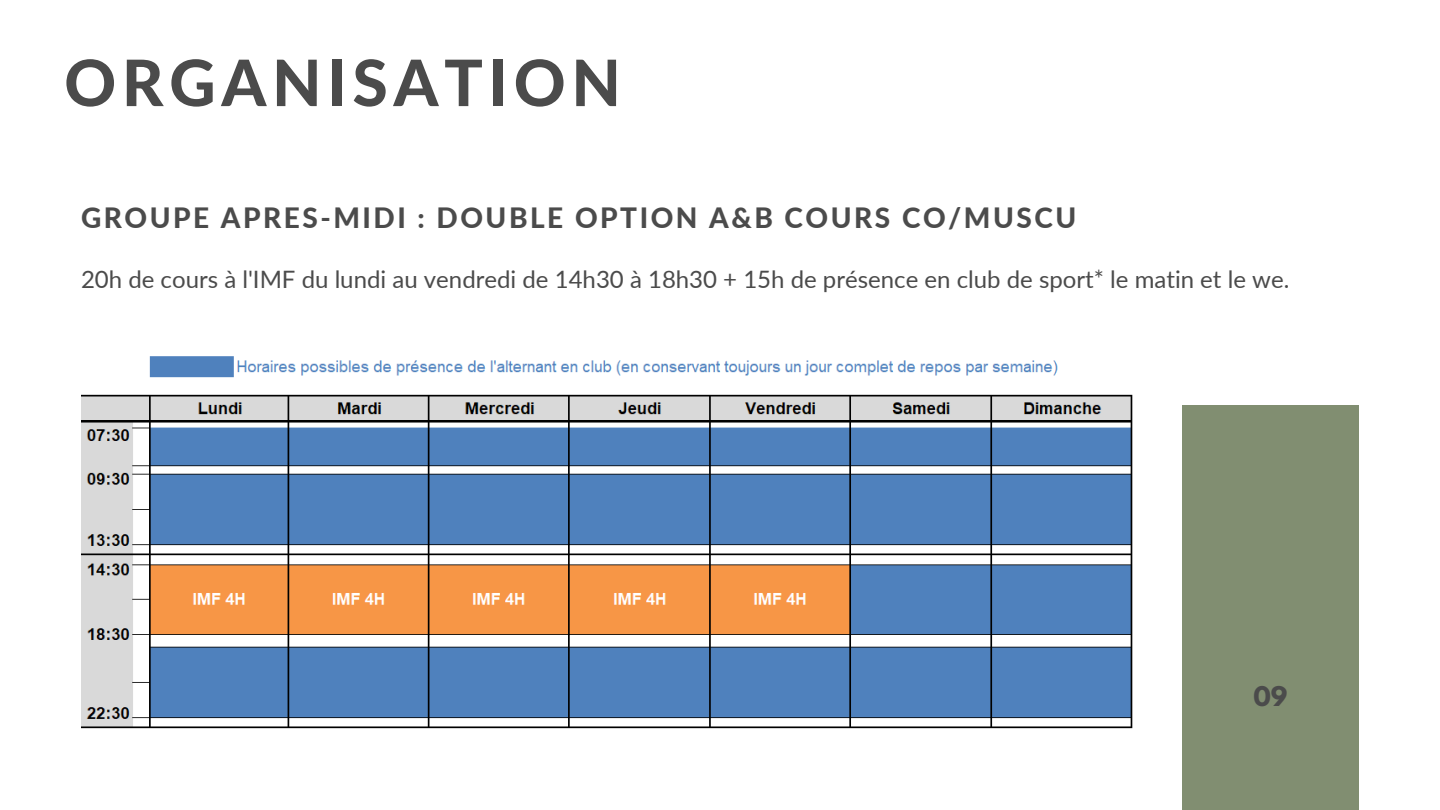
<style>
.page{position:relative;width:1440px;height:810px;background:#fff}
.page>*{position:absolute;margin:0;border:0;box-sizing:border-box;transform-origin:0 0}
.t1{font:800 64px "Lato";letter-spacing:.09em;color:#4b4b4b}
.t2{font:800 28px "Lato";letter-spacing:.09em;color:#4b4b4b}
.t3{font:24px "Lato";color:#4b4b4b}
.t4{font:700 24px "League Spartan";color:#4b4b4b}
</style>
<div class="page">
<div style="left:1182px;top:405px;width:177px;height:405px;background:#818e71"></div>
<img style="left:81px;top:356px;width:1052px;height:373px">
<h1 class="t1" style="left:64px;top:43px;width:558px">ORGANISATION</h1>
<p class="t2" style="left:81px;top:200px;width:997px">GROUPE APRES-MIDI : DOUBLE OPTION A&amp;B COURS CO/MUSCU</p>
<p class="t3" style="left:81px;top:264px;width:1210px">20h de cours à l'IMF du lundi au vendredi de 14h30 à 18h30 + 15h de présence en club de sport* le matin et le we.</p>
<h2 class="t4" style="left:1254px;top:685px;width:35px">09</h2>
</div>
